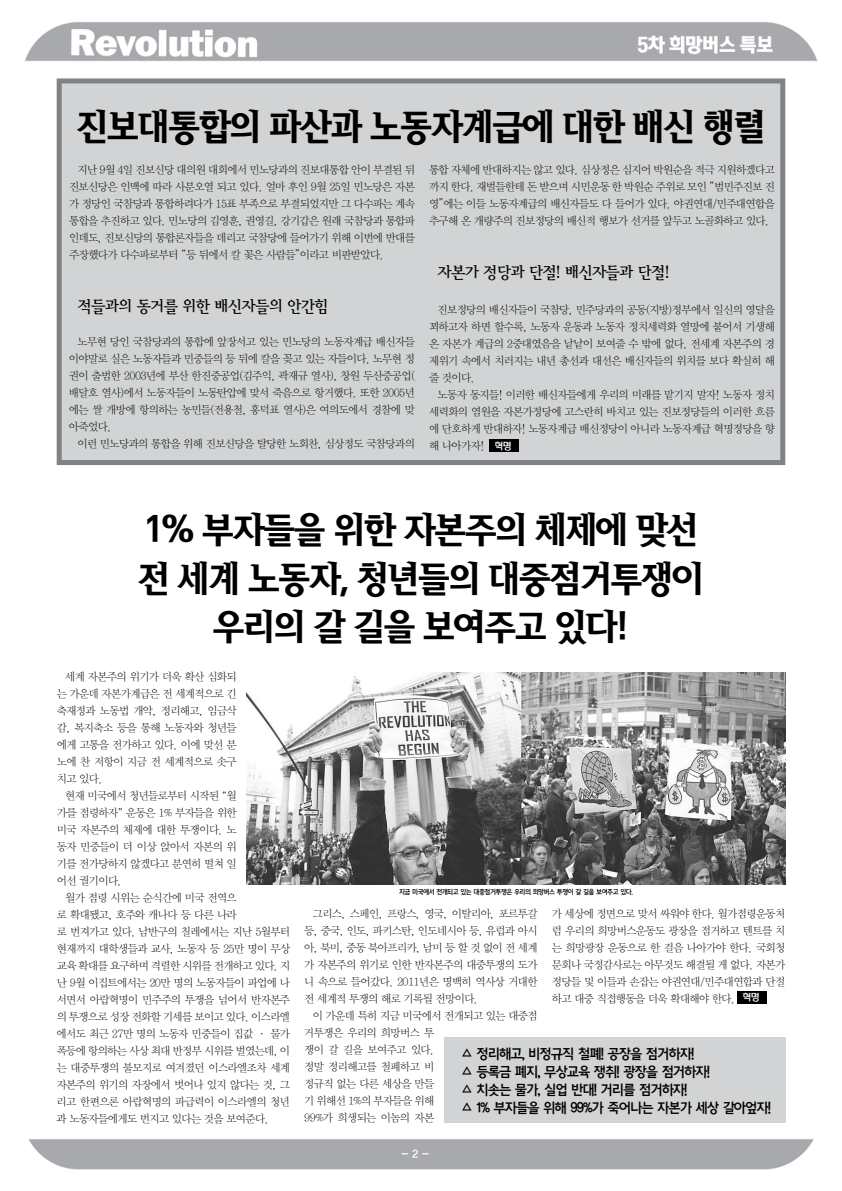
<style>
.page{position:relative;width:842px;height:1191px;background:#fff}
.page>*{position:absolute;margin:0;border:0;box-sizing:border-box;transform-origin:0 0}
.t1{font:36px/48px "Rix Vita B";letter-spacing:-.05em;color:#000;text-align:center}
.t2{font:16px "YDIY Mj O240";letter-spacing:-.05em;color:#000}
.t3{font:14px/18px "Cre Go B";letter-spacing:-.075em;color:#000}
.t4{font:11px/17px "YDIY Mj O310";letter-spacing:-.05em;color:#000;text-align:justify}
.t5{font:11px "YDIYGO340";color:#fff}
.t6{font:10px "Rix Head M";color:#fff}
.t7{font:7px "Cre Go B";letter-spacing:-.075em;color:#000;scale:.95 1}
.s1{font-family:"Gulim"}
</style>
<div class="page">
<img style="left:24px;top:21px;width:794px;height:1149px">
<div style="left:57px;top:78px;width:728px;height:387px;background:#d1d3d4;border:5px solid #808285"></div>
<div style="left:489px;top:439px;width:29px;height:13px;background:#000"></div>
<div style="left:444px;top:1037px;width:341px;height:86px;background:#d1d3d4"></div>
<img style="left:247px;top:672px;width:538px;height:212px">
<div style="left:737px;top:991px;width:29px;height:12px;background:#000"></div>
<h1 class="t1" style="left:76px;top:102px;width:691px">진보대통합의 파산과 노동자계급에 대한 배신 행렬</h1>
<p class="t4" style="left:69px;top:161px;width:347px;text-indent:8px">지난 9월 4일 진보신당 대의원 대회에서 민노당과의 진보대통합 안이 부결된 뒤 진보신당은 인맥에 따라 사분오열 되고 있다. 얼마 후인 9월 25일 민노당은 자본 가 정당인 국참당과 통합하려다가 15표 부족으로 부결되었지만 그 다수파는 계속 통합을 추진하고 있다. 민노당의 김영훈, 권영길, 강기갑은 원래 국참당과 통합파 인데도, 진보신당의 통합론자들을 데리고 국참당에 들어가기 위해 이번에 반대를 주장했다가 다수파로부터 <span class="s1">“</span>등 뒤에서 칼 꽃은 사람들<span class="s1">”</span>이라고 비판받았다.</p>
<h2 class="t2" style="left:77px;top:298px;width:253px">적들과의 동거를 위한 배신자들의 안간힘</h2>
<p class="t4" style="left:69px;top:333px;width:347px;text-indent:9px">노무현 당인 국참당과의 통합에 앞장서고 있는 민노당의 노동자계급 배신자들 이야말로 실은 노동자들과 민중들의 등 뒤에 칼을 꽂고 있는 자들이다. 노무현 정 권이 출범한 2003년에 부산 한진중공업(김주익, 곽재규 열사), 창원 두산중공업( 배달호 열사)에서 노동자들이 노동탄압에 맞서 죽음으로 항거했다. 또한 2005년 에는 쌀 개방에 항의하는 농민들(전용철, 홍덕표 열사)은 여의도에서 경찰에 맞 아죽었다.</p>
<p class="t4" style="left:77px;top:435px;width:339px">이런 민노당과의 통합을 위해 진보신당을 탈당한 노회찬, 심상정도 국참당과의</p>
<p class="t4" style="left:429px;top:161px;width:347px">통합 자체에 반대하지는 않고 있다. 심상정은 심지어 박원순을 적극 지원하겠다고 까지 한다. 재벌들한테 돈 받으며 시민운동 한 박원순 주위로 모인 <span class="s1">“</span>범민주진보 진 영<span class="s1">”</span>에는 이들 노동자계급의 배신자들도 다 들어가 있다. 야권연대/민주대연합을 추구해 온 개량주의 진보정당의 배신적 행보가 선거를 앞두고 노골화하고 있다.</p>
<h2 class="t2" style="left:437px;top:264px;width:234px">자본가 정당과 단절! 배신자들과 단절!</h2>
<p class="t4" style="left:429px;top:302px;width:347px;text-indent:8px">진보정당의 배신자들이 국참당, 민주당과의 공동(지방)정부에서 일신의 영달을 꾀하고자 하면 할수록, 노동자 운동과 노동자 정치세력화 열망에 붙어서 기생해 온 자본가 계급의 2중대였음을 낱낱이 보여줄 수 밖에 없다. 전세계 자본주의 경 제위기 속에서 치러지는 내년 총선과 대선은 배신자들의 위치를 보다 확실히 해 줄 것이다.</p>
<p class="t4" style="left:429px;top:387px;width:347px;text-indent:8px">노동자 동지들! 이러한 배신자들에게 우리의 미래를 맡기지 말자! 노동자 정치 세력화의 염원을 자본가정당에 고스란히 바치고 있는 진보정당들의 이러한 흐름 에 단호하게 반대하자! 노동자계급 배신정당이 아니라 노동자계급 혁명정당을 향 해 나아가자!</p>
<p class="t6" style="left:494px;top:439px;width:19px">혁명</p>
<h1 class="t1" style="left:138px;top:506px;width:568px">1% 부자들을 위한 자본주의 체제에 맞선 전 세계 노동자, 청년들의 대중점거투쟁이 우리의 갈 길을 보여주고 있다!</h1>
<p class="t4" style="left:57px;top:668px;width:182px;text-indent:8px">세계 자본주의 위기가 더욱 확산 심화되 는 가운데 자본가계급은 전 세계적으로 긴 축재정과 노동법 개악, 정리해고, 임금삭 감, 복지축소 등을 통해 노동자와 청년들 에게 고통을 전가하고 있다. 이에 맞선 분 노에 찬 저항이 지금 전 세계적으로 솟구 치고 있다.</p>
<p class="t4" style="left:57px;top:787px;width:181px;text-indent:8px">현재 미국에서 청년들로부터 시작된 <span class="s1">“</span>월 가를 점령하자<span class="s1">”</span> 운동은 1% 부자들을 위한 미국 자본주의 체제에 대한 투쟁이다. 노 동자 민중들이 더 이상 앉아서 자본의 위 기를 전가당하지 않겠다고 분연히 떨쳐 일 어선 궐기이다.</p>
<p class="t4" style="left:57px;top:889px;width:235px;text-align:left;text-indent:9px">월가 점령 시위는 순식간에 미국 전역으<br>로 확대됐고, 호주와 캐나다 등 다른 나라<br>로 번져가고 있다. 남반구의 칠레에서는 지난 5월부터 현재까지 대학생들과 교사, 노동자 등 25만 명이 무상 교육 확대를 요구하며 격렬한 시위를 전개하고 있다. 지 난 9월 이집트에서는 20만 명의 노동자들이 파업에 나 서면서 아랍혁명이 민주주의 투쟁을 넘어서 반자본주 의 투쟁으로 성장 전화할 기세를 보이고 있다. 이스라엘 에서도 최근 27만 명의 노동자 민중들이 집값 · 물가 폭등에 항의하는 사상 최대 반정부 시위를 벌였는데, 이 는 대중투쟁의 불모지로 여겨졌던 이스라엘조차 세계 자본주의 위기의 자장에서 벗어나 있지 않다는 것, 그 리고 한편으론 아랍혁명의 파급력이 이스라엘의 청년 과 노동자들에게도 번지고 있다는 것을 보여준다.</p>
<p class="t7" style="left:399px;top:888px;width:248px">지금 미국에서 전개되고 있는 대중점거투쟁은 우리의 희망버스 투쟁이 갈 길을 보여주고 있다.</p>
<p class="t4" style="left:304px;top:905px;width:235px;text-indent:9px">그리스, 스페인, 프랑스, 영국, 이탈리아, 포르투갈 등, 중국, 인도, 파키스탄, 인도네시아 등, 유럽과 아시 아, 북미, 중동 북아프리카, 남미 등 할 것 없이 전 세계 가 자본주의 위기로 인한 반자본주의 대중투쟁의 도가 니 속으로 들어갔다. 2011년은 명백히 역사상 거대한 전 세계적 투쟁의 해로 기록될 전망이다.</p>
<p class="t4" style="left:304px;top:1007px;width:235px;text-align:left;text-indent:9px">이 가운데 특히 지금 미국에서 전개되고 있는 대중점 거투쟁은 우리의 희망버스 투<br>쟁이 갈 길을 보여주고 있다.<br>정말 정리해고를 철폐하고 비<br>정규직 없는 다른 세상을 만들<br>기 위해선 1%의 부자들을 위해<br>99%가 희생되는 이놈의 자본</p>
<p class="t4" style="left:552px;top:905px;width:235px">가 세상에 정면으로 맞서 싸워야 한다. 월가점령운동처 럼 우리의 희망버스운동도 광장을 점거하고 텐트를 치 는 희망광장 운동으로 한 걸음 나아가야 한다. 국회청 문회나 국정감사로는 아무것도 해결될 게 없다. 자본가 정당들 및 이들과 손잡는 야권연대/민주대연합과 단절 하고 대중 직접행동을 더욱 확대해야 한다.</p>
<p class="t6" style="left:742px;top:991px;width:19px">혁명</p>
<p class="t3" style="left:461px;top:1044px;width:312px">△ 정리해고, 비정규직 철폐! 공장을 점거하자!<br>△ 등록금 폐지, 무상교육 쟁취! 광장을 점거하자!<br>△ 치솟는 물가, 실업 반대! 거리를 점거하자!<br>△ 1% 부자들을 위해 99%가 죽어나는 자본가 세상 갈아엎자!</p>
<p class="t5" style="left:401px;top:1147px;width:29px">- 2 -</p>
</div>
